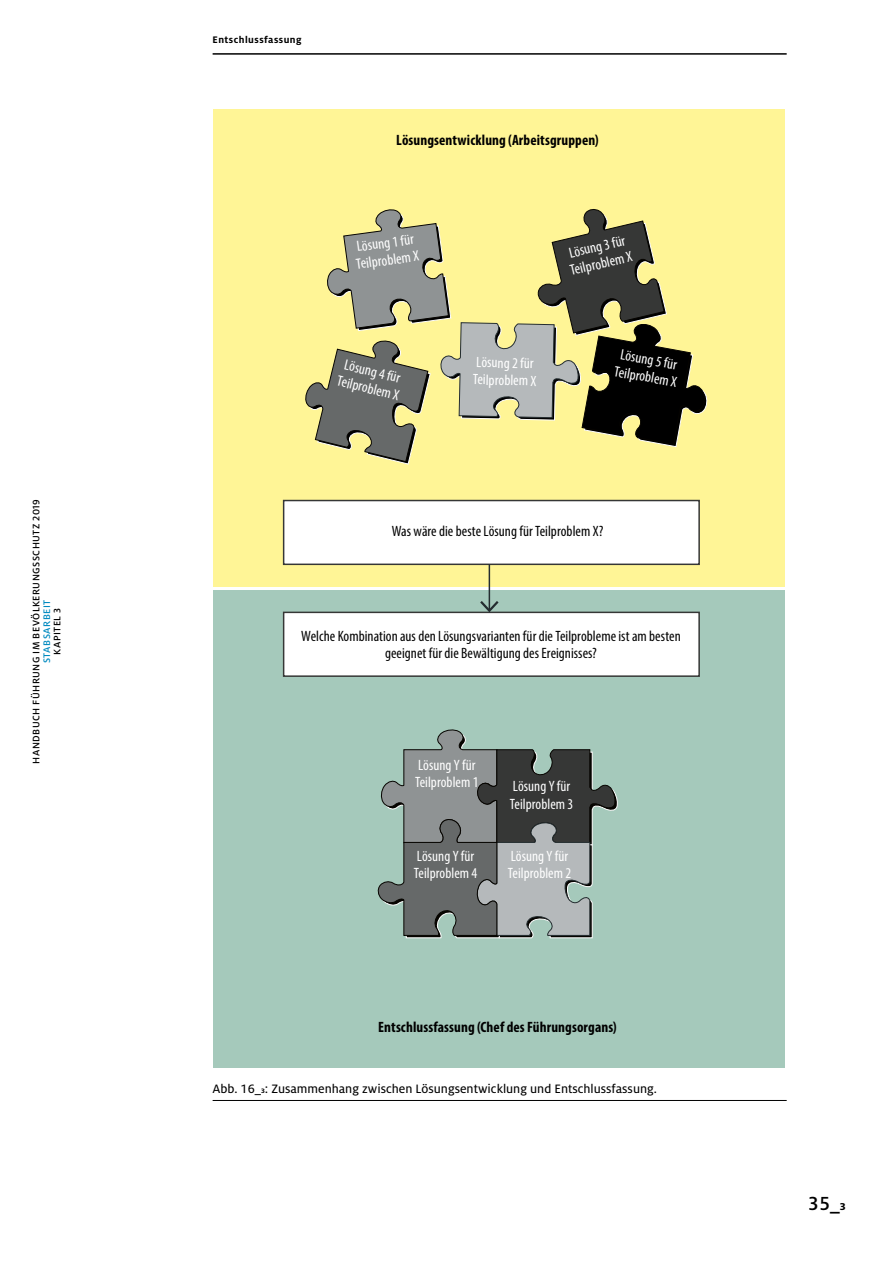
<style>
.page{position:relative;width:893px;height:1263px;background:#fff}
.page>*{position:absolute;margin:0;border:0;box-sizing:border-box;transform-origin:0 0}
.t1{font:500 21px "Milo OT";color:#000}
.t2{font:condensed 15px/17.2px "Myriad Pro";letter-spacing:.005em;color:#fff}
.t3{font:condensed 15px/17.2px "Myriad Pro";letter-spacing:.005em;color:#000;text-align:center}
.t4{font:700 condensed 15px "Myriad Pro";letter-spacing:.005em;color:#000}
.Bildlegende{font:13.5px "Milo OT Text";color:#000}
.t5{font:500 10.5px "Milo OT";letter-spacing:.045em;color:#000}
.t6{font:700 10.5px "Milo OT";letter-spacing:.045em;color:#000}
.t7{font:500 10.5px "Milo OT";letter-spacing:.05em;color:#008ac0}
</style>
<div class="page">
<hr style="left:213px;top:53px;width:574px;height:2px;background:#000">
<hr style="left:213px;top:1100px;width:574px;height:1px;background:#000">
<div style="left:213px;top:590px;width:571px;height:478px;background:#a5c9bb"></div>
<div style="left:213px;top:109px;width:571px;height:478px;background:#fff596"></div>
<svg style="left:377px;top:729px;width:241px;height:209px"></svg>
<div style="left:284px;top:612px;width:415px;height:64px;background:#fff"></div>
<div style="left:283px;top:612px;width:417px;height:65px;border:2px solid #363736"></div>
<svg style="left:305px;top:209px;width:403px;height:256px"></svg>
<div style="left:284px;top:500px;width:415px;height:64px;background:#fff"></div>
<div style="left:283px;top:500px;width:417px;height:65px;border:2px solid #363736"></div>
<hr style="left:489px;top:564px;width:1px;height:46px;background:#242d30">
<svg style="left:480px;top:601px;width:19px;height:11px"></svg>
<p class="t5" style="left:30px;top:764px;width:266px;rotate:-90deg">HANDBUCH FÜHRUNG IM BEVÖLKERUNGSSCHUTZ 2019</p>
<p class="t7" style="left:41px;top:663px;width:65px;rotate:-90deg">STABSARBEIT</p>
<p class="t5" style="left:51px;top:655px;width:48px;rotate:-90deg">KAPITEL 3</p>
<p class="t6" style="left:213px;top:34px;width:90px">Entschlussfassung</p>
<p class="t4" style="left:396px;top:131px;width:204px">Lösungsentwicklung (Arbeitsgruppen)</p>
<p class="t2" style="left:352px;top:238px;width:65px;rotate:-8deg">Lösung 1 für<br>Teilproblem X</p>
<p class="t2" style="left:344px;top:355px;width:65px;rotate:14deg">Lösung 4 für<br>Teilproblem X</p>
<p class="t2" style="left:473px;top:353px;width:65px;rotate:1deg">Lösung 2 für<br>Teilproblem X</p>
<p class="t2" style="left:564px;top:245px;width:65px;rotate:-13deg">Lösung 3 für<br>Teilproblem X</p>
<p class="t2" style="left:619px;top:345px;width:65px;rotate:10deg">Lösung 5 für<br>Teilproblem X</p>
<p class="t3" style="left:392px;top:523px;width:213px">Was wäre die beste Lösung für Teilproblem X?</p>
<p class="t3" style="left:301px;top:627px;width:381px">Welche Kombination aus den Lösungsvarianten für die Teilprobleme ist am besten geeignet für die Bewältigung des Ereignisses?</p>
<p class="t2" style="left:415px;top:756px;width:65px">Lösung Y für<br>Teilproblem 1</p>
<p class="t2" style="left:510px;top:778px;width:65px">Lösung Y für<br>Teilproblem 3</p>
<p class="t2" style="left:414px;top:847px;width:65px">Lösung Y für<br>Teilproblem 4</p>
<p class="t2" style="left:508px;top:847px;width:65px">Lösung Y für<br>Teilproblem 2</p>
<p class="t4" style="left:378px;top:1017px;width:240px">Entschlussfassung (Chef des Führungsorgans)</p>
<p class="Bildlegende" style="left:213px;top:1082px;width:446px">Abb. 16_3: Zusammenhang zwischen Lösungsentwicklung und Entschlussfassung.</p>
<h1 class="t1" style="left:808px;top:1191px;width:39px">35_3</h1>
</div>
